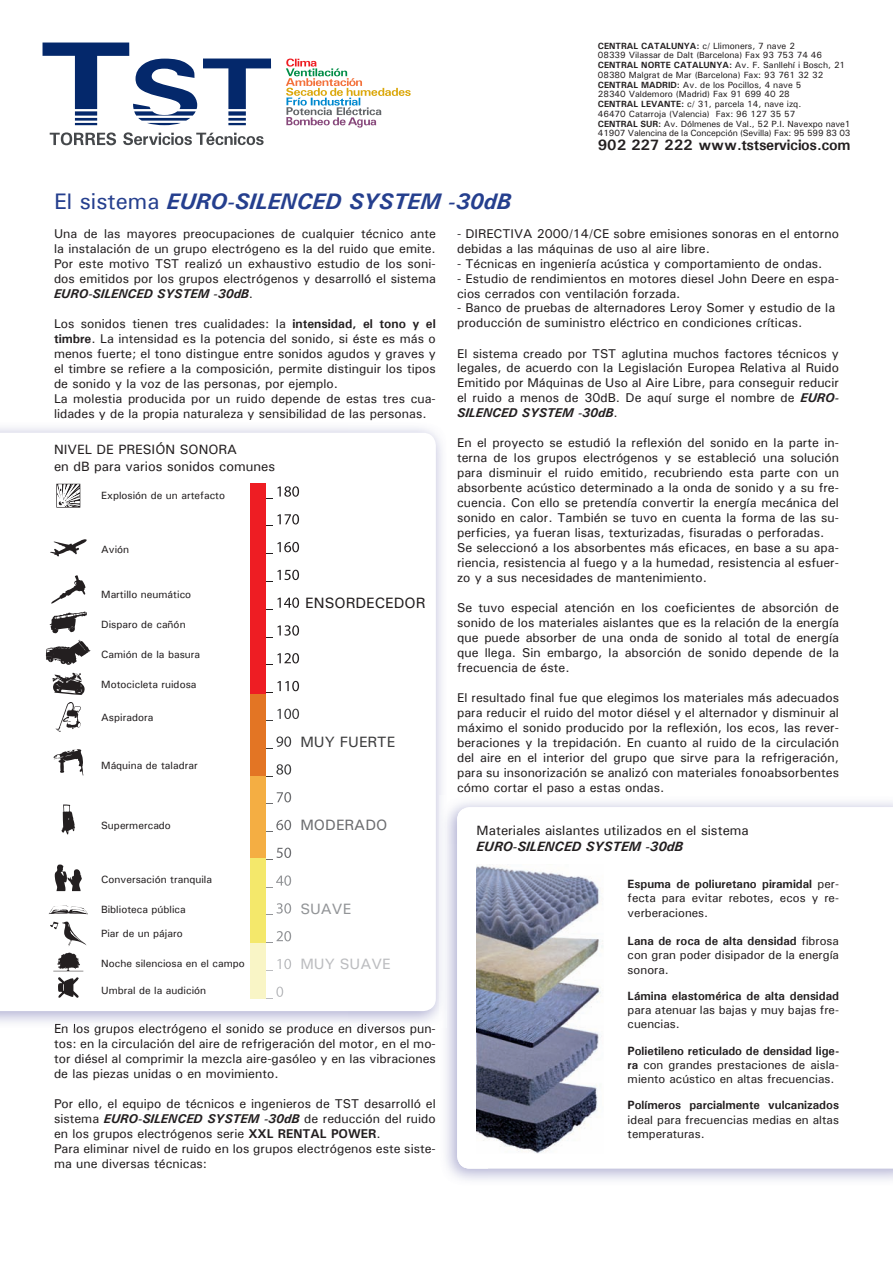
<style>
.page{position:relative;width:893px;height:1263px;background:#fff}
.page>*{position:absolute;margin:0;border:0;box-sizing:border-box;transform-origin:0 0}
.t1{font:italic 700 22.5px "Univers";color:#253f8e}
.t2{font:700 15px "Univers";letter-spacing:-.02em;color:#231f20}
.t3{font:500 15px "Univers";color:#231f20}
.t4{font:500 15px "Univers";color:#3e3e3f}
.t5{font:500 15px "Univers";color:#6c6d70}
.t6{font:500 15px "Univers";color:#bcbdc0}
.t7{font:500 15px "Univers";color:#939598}
.t8{font:500 13.5px/16.2px "Univers";color:#231f20}
.t9{font:italic 700 13.5px "Univers";color:#231f20}
.t10{font:500 12.75px/15px "Univers";color:#231f20}
.t11{font:500 12px/14.2px "Univers";color:#231f20;text-align:justify}
.t12{font:700 12px "Univers";color:#231f20}
.t13{font:500 10.5px "Univers";color:#231f20}
.t14{font:500 9px/9.8px "Univers";color:#231f20}
.s1{font-weight:500;font-style:normal}
.s2{font-weight:700}
.s3{font-weight:700;font-style:italic}
</style>
<div class="page">
<svg style="left:123px;top:132px;width:141px;height:13px"></svg>
<svg style="left:50px;top:132px;width:66px;height:13px"></svg>
<svg style="left:43px;top:43px;width:154px;height:82px"></svg>
<svg style="left:203px;top:59px;width:68px;height:66px"></svg>
<svg style="left:286px;top:59px;width:125px;height:69px"></svg>
<img style="left:477px;top:865px;width:126px;height:288px">
<img style="left:55px;top:1024px;width:376px;height:4px">
<div style="left:439px;top:795px;width:7px;height:233px;background:#f5f6f9"></div>
<svg style="left:266px;top:486px;width:33px;height:13px"></svg>
<svg style="left:266px;top:514px;width:33px;height:12px"></svg>
<svg style="left:266px;top:542px;width:33px;height:12px"></svg>
<svg style="left:266px;top:570px;width:33px;height:12px"></svg>
<svg style="left:266px;top:597px;width:33px;height:13px"></svg>
<svg style="left:266px;top:625px;width:33px;height:13px"></svg>
<svg style="left:266px;top:653px;width:33px;height:12px"></svg>
<svg style="left:266px;top:681px;width:33px;height:12px"></svg>
<svg style="left:266px;top:709px;width:33px;height:12px"></svg>
<svg style="left:266px;top:736px;width:25px;height:13px"></svg>
<svg style="left:266px;top:764px;width:25px;height:13px"></svg>
<svg style="left:266px;top:792px;width:25px;height:12px"></svg>
<svg style="left:266px;top:820px;width:25px;height:12px"></svg>
<svg style="left:266px;top:848px;width:25px;height:12px"></svg>
<svg style="left:266px;top:875px;width:25px;height:13px"></svg>
<svg style="left:266px;top:903px;width:25px;height:12px"></svg>
<svg style="left:266px;top:931px;width:25px;height:12px"></svg>
<svg style="left:266px;top:959px;width:25px;height:12px"></svg>
<svg style="left:266px;top:986px;width:17px;height:13px"></svg>
<div style="left:251px;top:858px;width:15px;height:85px;background:#f4e86b"></div>
<div style="left:251px;top:943px;width:15px;height:56px;background:#f9f5c6"></div>
<div style="left:251px;top:694px;width:15px;height:82px;background:#e37524"></div>
<div style="left:251px;top:483px;width:15px;height:211px;background:#ee1d23"></div>
<div style="left:251px;top:776px;width:15px;height:82px;background:#f4ae43"></div>
<svg style="left:51px;top:575px;width:34px;height:29px"></svg>
<svg style="left:56px;top:484px;width:24px;height:24px"></svg>
<svg style="left:46px;top:640px;width:45px;height:26px"></svg>
<svg style="left:50px;top:611px;width:37px;height:23px"></svg>
<svg style="left:52px;top:672px;width:33px;height:60px"></svg>
<svg style="left:53px;top:749px;width:30px;height:26px"></svg>
<svg style="left:49px;top:904px;width:39px;height:10px"></svg>
<svg style="left:50px;top:539px;width:37px;height:17px"></svg>
<svg style="left:57px;top:977px;width:24px;height:21px"></svg>
<svg style="left:55px;top:864px;width:27px;height:27px"></svg>
<svg style="left:50px;top:921px;width:37px;height:25px"></svg>
<svg style="left:61px;top:804px;width:14px;height:30px"></svg>
<svg style="left:53px;top:952px;width:30px;height:19px"></svg>
<h1 class="t1" style="left:54px;top:187px;width:458px"><span class="s1">El sistema</span> EURO-SILENCED SYSTEM -30dB</h1>
<p class="t14" style="left:598px;top:41px;width:254px"><span class="s2">CENTRAL CATALUNYA:</span> c/ Llimoners, 7 nave 2<br>08339 Vilassar de Dalt (Barcelona) Fax 93 753 74 46<br><span class="s2">CENTRAL NORTE CATALUNYA:</span> Av. F. Sanllehí i Bosch, 21<br>08380 Malgrat de Mar (Barcelona) Fax: 93 761 32 32<br><span class="s2">CENTRAL MADRID:</span> Av. de los Pocillos, 4 nave 5<br>28340 Valdemoro (Madrid) Fax 91 699 40 28<br><span class="s2">CENTRAL LEVANTE:</span> c/ 31, parcela 14, nave izq.<br>46470 Catarroja (Valencia) Fax: 96 127 35 57<br><span class="s2">CENTRAL SUR:</span> Av. Dólmenes de Val., 52 P.I. Navexpo nave1<br>41907 Valencina de la Concepción (Sevilla) Fax: 95 599 83 03</p>
<p class="t2" style="left:598px;top:136px;width:254px">902 227 222 www.tstservicios.com</p>
<p class="t10" style="left:54px;top:225px;width:383px;text-align:justify">Una de las mayores preocupaciones de cualquier técnico ante la instalación de un grupo electrógeno es la del ruido que emite.<br>Por este motivo TST realizó un exhaustivo estudio de los soni&shy;dos emitidos por los grupos electrógenos y desarrolló el sistema <span class="s3">EURO-SILENCED SYSTEM -30dB</span>.</p>
<p class="t10" style="left:54px;top:315px;width:383px">Los sonidos tienen tres cualidades: la <span class="s2">intensidad, el tono y el timbre</span>. La intensidad es la potencia del sonido, si éste es más o menos fuerte; el tono distingue entre sonidos agudos y graves y el timbre se refiere a la composición, permite distinguir los tipos de sonido y la voz de las personas, por ejemplo.<br>La molestia producida por un ruido depende de estas tres cua&shy;lidades y de la propia naturaleza y sensibilidad de las personas.</p>
<p class="t8" style="left:54px;top:441px;width:223px">NIVEL DE PRESIÓN SONORA<br>en dB para varios sonidos comunes</p>
<p class="t13" style="left:101px;top:489px;width:125px">Explosión de un artefacto</p>
<p class="t13" style="left:101px;top:543px;width:30px">Avión</p>
<p class="t13" style="left:101px;top:588px;width:92px">Martillo neumático</p>
<p class="t13" style="left:101px;top:618px;width:86px">Disparo de cañón</p>
<p class="t13" style="left:101px;top:648px;width:100px">Camión de la basura</p>
<p class="t13" style="left:101px;top:678px;width:97px">Motocicleta ruidosa</p>
<p class="t13" style="left:101px;top:711px;width:54px">Aspiradora</p>
<p class="t13" style="left:101px;top:759px;width:98px">Máquina de taladrar</p>
<p class="t13" style="left:101px;top:819px;width:71px">Supermercado</p>
<p class="t13" style="left:101px;top:873px;width:112px">Conversación tranquila</p>
<p class="t13" style="left:101px;top:903px;width:86px">Biblioteca pública</p>
<p class="t13" style="left:101px;top:927px;width:83px">Piar de un pájaro</p>
<p class="t13" style="left:101px;top:957px;width:145px">Noche silenciosa en el campo</p>
<p class="t13" style="left:101px;top:984px;width:107px">Umbral de la audición</p>
<p class="t3" style="left:305px;top:593px;width:122px">ENSORDECEDOR</p>
<p class="t4" style="left:300px;top:732px;width:96px">MUY FUERTE</p>
<p class="t5" style="left:300px;top:815px;width:89px">MODERADO</p>
<p class="t7" style="left:300px;top:899px;width:52px">SUAVE</p>
<p class="t6" style="left:300px;top:954px;width:92px">MUY SUAVE</p>
<p class="t10" style="left:54px;top:1020px;width:383px;text-align:justify">En los grupos electrógeno el sonido se produce en diversos pun&shy;tos: en la circulación del aire de refrigeración del motor, en el mo&shy;tor diésel al comprimir la mezcla aire-gasóleo y en las vibraciones de las piezas unidas o en movimiento.</p>
<p class="t10" style="left:54px;top:1095px;width:383px">Por ello, el equipo de técnicos e ingenieros de TST desarrolló el sistema <span class="s3">EURO-SILENCED SYSTEM -30dB</span> de reducción del ruido en los grupos electrógenos serie <span class="s2">XXL RENTAL POWER</span>.<br>Para eliminar nivel de ruido en los grupos electrógenos este siste&shy;ma une diversas técnicas:</p>
<p class="t10" style="left:457px;top:225px;width:383px">- DIRECTIVA 2000/14/CE sobre emisiones sonoras en el entorno debidas a las máquinas de uso al aire libre.</p>
<p class="t10" style="left:457px;top:255px;width:367px">- Técnicas en ingeniería acústica y comportamiento de ondas.</p>
<p class="t10" style="left:457px;top:270px;width:383px">- Estudio de rendimientos en motores diesel John Deere en espa&shy;cios cerrados con ventilación forzada.</p>
<p class="t10" style="left:457px;top:300px;width:380px">- Banco de pruebas de alternadores Leroy Somer y estudio de la producción de suministro eléctrico en condiciones críticas.</p>
<p class="t10" style="left:457px;top:345px;width:383px;text-align:justify">El sistema creado por TST aglutina muchos factores técnicos y legales, de acuerdo con la Legislación Europea Relativa al Ruido Emitido por Máquinas de Uso al Aire Libre, para conseguir reducir el ruido a menos de 30dB. De aquí surge el nombre de <span class="s3">EURO-SILENCED SYSTEM -30dB</span>.</p>
<p class="t10" style="left:457px;top:435px;width:383px">En el proyecto se estudió la reflexión del sonido en la parte in&shy;terna de los grupos electrógenos y se estableció una solución para disminuir el ruido emitido, recubriendo esta parte con un absorbente acústico determinado a la onda de sonido y a su fre&shy;cuencia. Con ello se pretendía convertir la energía mecánica del sonido en calor. También se tuvo en cuenta la forma de las su&shy;perficies, ya fueran lisas, texturizadas, fisuradas o perforadas.<br>Se seleccionó a los absorbentes más eficaces, en base a su apa&shy;riencia, resistencia al fuego y a la humedad, resistencia al esfuer&shy;zo y a sus necesidades de mantenimiento.</p>
<p class="t10" style="left:457px;top:600px;width:383px;text-align:justify">Se tuvo especial atención en los coeficientes de absorción de sonido de los materiales aislantes que es la relación de la energía que puede absorber de una onda de sonido al total de energía que llega. Sin embargo, la absorción de sonido depende de la frecuencia de éste.</p>
<p class="t10" style="left:457px;top:690px;width:383px;text-align:justify">El resultado final fue que elegimos los materiales más adecuados para reducir el ruido del motor diésel y el alternador y disminuir al máximo el sonido producido por la reflexión, los ecos, las rever&shy;beraciones y la trepidación. En cuanto al ruido de la circulación del aire en el interior del grupo que sirve para la refrigeración, para su insonorización se analizó con materiales fonoabsorbentes cómo cortar el paso a estas ondas.</p>
<p class="t8" style="left:477px;top:822px;width:274px">Materiales aislantes utilizados en el sistema</p>
<p class="t9" style="left:477px;top:838px;width:208px">EURO-SILENCED SYSTEM -30dB</p>
<p class="t11" style="left:628px;top:877px;width:213px"><span class="s2">Espuma de poliuretano piramidal</span> per&shy;fecta para evitar rebotes, ecos y re&shy;verberaciones.</p>
<p class="t11" style="left:628px;top:934px;width:213px"><span class="s2">Lana de roca de alta densidad</span> fibrosa con gran poder disipador de la energía sonora.</p>
<p class="t12" style="left:628px;top:988px;width:213px">Lámina elastomérica de alta densidad</p>
<p class="t11" style="left:628px;top:1002px;width:213px">para atenuar las bajas y muy bajas fre&shy;cuencias.</p>
<p class="t11" style="left:628px;top:1043px;width:213px"><span class="s2">Polietileno reticulado de densidad lige&shy;ra</span> con grandes prestaciones de aisla&shy;miento acústico en altas frecuencias.</p>
<p class="t12" style="left:628px;top:1098px;width:213px">Polímeros parcialmente vulcanizados</p>
<p class="t11" style="left:628px;top:1112px;width:213px">ideal para frecuencias medias en altas temperaturas.</p>
</div>
